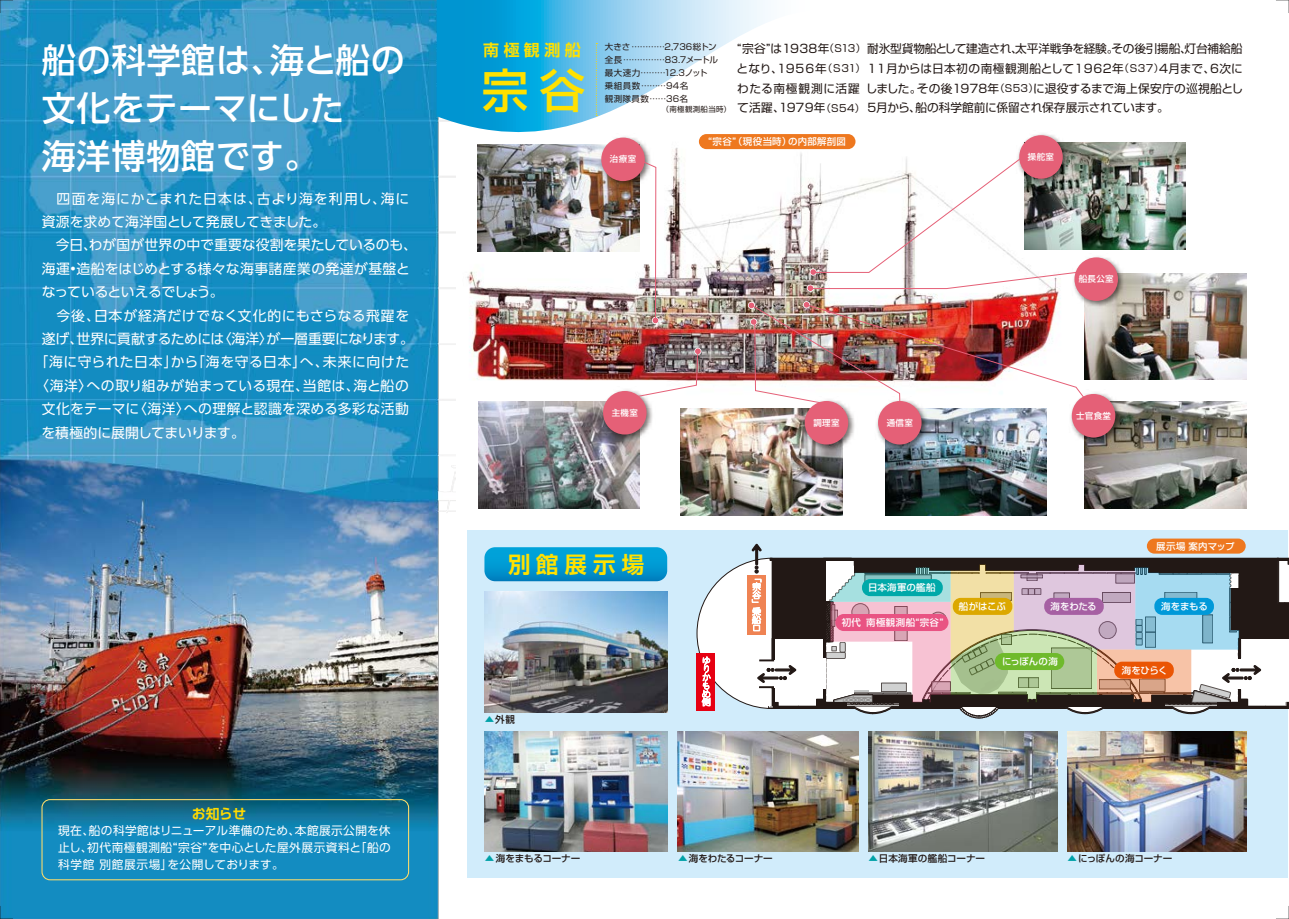
<style>
.page{position:relative;width:1289px;height:919px;background:#fff}
.page>*{position:absolute;margin:0;border:0;box-sizing:border-box;transform-origin:0 0}
.t1{font:500 46.5px "Shin Go Pr 6 N";color:#ffe100}
.t2{font:500 34.05px/47.8px "UD Shin Go Pr 6 N";letter-spacing:.015em;color:#fff}
.t3{font:700 22.5px "Shin Go Pr 6 N De";letter-spacing:.265em;color:#ffe100}
.t4{font:700 15.9px "Shin Go Pr 6 N De";letter-spacing:.275em;color:#ffe100}
.t5{font:13.8px/23.4px "UD Shin Go Pr 6 N";letter-spacing:.01em;color:#fff}
.t6{font:13.8px "UD Shin Go Pr 6 N";letter-spacing:-.03em;color:#fff}
.t7{font:13.8px "UD Shin Go Pr 6 N";letter-spacing:.04em;color:#fff}
.t8{font:13.8px "UD Shin Go Pr 6 N";letter-spacing:.045em;color:#fff}
.t9{font:13.8px "UD Shin Go Pr 6 N";letter-spacing:-.01em;color:#fff}
.t10{font:700 13.8px "UD Shin Go Pr 6 N De";color:#ffd900}
.t11{font:11.7px/19.8px "Shin Go Pr 6 N";color:#221815;text-align:justify}
.t12{font:11.7px/17px "UD Shin Go Pr 6 N";letter-spacing:.045em;color:#fff;text-align:justify}
.t13{font:500 9.6px "Shin Go Pr 6 N";letter-spacing:-.01em;color:#221815}
.t14{font:500 9.45px "Shin Go Pr 6 N";letter-spacing:.015em;color:#fff}
.t15{font:500 9.45px "Shin Go Pr 6 N";letter-spacing:.045em;color:#fff}
.t16{font:500 9.45px "Shin Go Pr 6 N";letter-spacing:.035em;color:#fff}
.t17{font:8.55px/12.9px "Shin Go Pr 6 N";letter-spacing:.02em;color:#221815}
.t18{font:500 8.55px "Shin Go Pr 6 N";letter-spacing:.04em;color:#fff}
.t19{font:7.5px "Shin Go Pr 6 N";letter-spacing:.04em;color:#221815}
.s1{font-size:9.9px}
.s2{color:#00a1a8}
</style>
<div class="page">
<img style="left:467px;top:156px;width:594px;height:270px">
<div style="left:467px;top:530px;width:820px;height:347px;background:#d1ecfb"></div>
<img style="left:0;top:0;width:456px;height:918px">
<div style="left:41px;top:799px;width:368px;height:81px;border:1px solid #fedd6b;border-radius:8px"></div>
<img style="left:1084px;top:401px;width:162px;height:107px">
<img style="left:477px;top:156px;width:158px;height:95px">
<img style="left:479px;top:401px;width:160px;height:107px">
<img style="left:1091px;top:273px;width:154px;height:107px">
<img style="left:1071px;top:142px;width:114px;height:107px">
<img style="left:1018px;top:134px;width:53px;height:21px">
<div style="left:1019px;top:135px;width:43px;height:44px;background:#e56077;border-radius:50%"></div>
<img style="left:1075px;top:256px;width:51px;height:54px">
<div style="left:1074px;top:257px;width:43px;height:44px;background:#e56077;border-radius:50%"></div>
<img style="left:1070px;top:393px;width:54px;height:53px">
<div style="left:1071px;top:394px;width:44px;height:43px;background:#e56077;border-radius:50%"></div>
<img style="left:680px;top:408px;width:162px;height:107px">
<img style="left:885px;top:408px;width:161px;height:107px">
<img style="left:873px;top:407px;width:57px;height:46px">
<div style="left:878px;top:401px;width:43px;height:43px;background:#e56077;border-radius:50%"></div>
<img style="left:800px;top:407px;width:57px;height:46px">
<div style="left:804px;top:401px;width:44px;height:43px;background:#e56077;border-radius:50%"></div>
<img style="left:599px;top:387px;width:56px;height:56px">
<div style="left:603px;top:391px;width:43px;height:43px;background:#e56077;border-radius:50%"></div>
<img style="left:597px;top:156px;width:56px;height:34px">
<div style="left:601px;top:138px;width:44px;height:43px;background:#e56077;border-radius:50%"></div>
<svg style="left:484px;top:547px;width:183px;height:34px;background:#0498d1"></svg>
<svg style="left:436px;top:0;width:420px;height:156px"></svg>
<img style="left:484px;top:591px;width:183px;height:121px">
<img style="left:868px;top:731px;width:189px;height:120px">
<img style="left:678px;top:731px;width:180px;height:120px">
<img style="left:1067px;top:731px;width:179px;height:120px">
<img style="left:484px;top:731px;width:183px;height:120px">
<div style="left:694px;top:347px;width:7px;height:8px;border:2px solid #fff;border-radius:50%"></div>
<div style="left:652px;top:317px;width:7px;height:7px;border:2px solid #fff;border-radius:50%"></div>
<div style="left:806px;top:284px;width:8px;height:8px;border:2px solid #fff;border-radius:50%"></div>
<div style="left:803px;top:301px;width:7px;height:7px;border:2px solid #fff;border-radius:50%"></div>
<svg style="left:807px;top:155px;width:280px;height:136px"></svg>
<img style="left:748px;top:302px;width:343px;height:105px">
<img style="left:635px;top:158px;width:23px;height:165px">
<img style="left:631px;top:348px;width:69px;height:50px">
<svg style="left:596px;top:43px;width:1px;height:73px"></svg>
<div style="left:1146px;top:538px;width:99px;height:15px;background:#ee781f;border-radius:8px"></div>
<svg style="left:696px;top:542px;width:593px;height:176px;background:#adaba8"></svg>
<div style="left:1114px;top:661px;width:59px;height:17px;background:#ea5504;border-radius:8px"></div>
<svg style="left:0;top:905px;width:13px;height:14px"></svg>
<svg style="left:0;top:0;width:13px;height:13px"></svg>
<svg style="left:1276px;top:0;width:13px;height:13px"></svg>
<svg style="left:1276px;top:906px;width:13px;height:13px"></svg>
<h2 class="t2" style="left:42px;top:35px;width:364px">船の科学館は、海と船の文化をテーマにした<br>海洋博物館です。</h2>
<p class="t5" style="left:42px;top:186px;width:369px;text-indent:15px">四面を海にかこまれた日本は、古より海を利用し、海に資源を求めて海洋国として発展してきました。</p>
<p class="t5" style="left:42px;top:233px;width:376px;text-indent:14px">今日、わが国が世界の中で重要な役割を果たしているのも、海運•造船をはじめとする様々な海事諸産業の発達が基盤となっているといえるでしょう。</p>
<p class="t8" style="left:56px;top:304px;width:354px">今後、日本が経済だけでなく文化的にもさらなる飛躍を</p>
<p class="t6" style="left:42px;top:327px;width:373px">遂げ、世界に貢献するためには〈海洋〉が一層重要になります。</p>
<p class="t7" style="left:34px;top:351px;width:376px">「海に守られた日本」から「海を守る日本」へ、未来に向けた</p>
<p class="t5" style="left:35px;top:373px;width:375px">〈海洋〉への取り組みが始まっている現在、当館は、海と船の</p>
<p class="t5" style="left:42px;top:397px;width:368px">文化をテーマに〈海洋〉への理解と認識を深める多彩な活動</p>
<p class="t9" style="left:41px;top:421px;width:205px">を積極的に展開してまいります。</p>
<p class="t10" style="left:192px;top:802px;width:56px">お知らせ</p>
<p class="t12" style="left:58px;top:821px;width:334px">現在、船の科学館はリニューアル準備のため、本館展示公開を休止し、初代南極観測船“宗谷”を中心とした屋外展示資料と「船の科学館 別館展示場」を公開しております。</p>
<h3 class="t4" style="left:483px;top:37px;width:99px">南極観測船</h3>
<p class="t11" style="left:736px;top:38px;width:508px">“宗谷”は1938年<span class="s1">（S13）</span>耐氷型貨物船として建造され、太平洋戦争を経験。その後引揚船、灯台補給船となり、1956年<span class="s1">（S31）</span> 11月からは日本初の南極観測船として1962年<span class="s1">（S37）</span>4月まで、6次にわたる南極観測に活躍しました。その後1978年<span class="s1">（S53）</span>に退役するまで海上保安庁の巡視船として活躍、1979年<span class="s1">（S54）</span> 5月から、船の科学館前に係留され保存展示されています。</p>
<p class="t17" style="left:605px;top:40px;width:123px">大きさ…………2,736総トン　全長……………83.7メートル　最大速力………12.3ノット　乗組員数………94名　<br>観測隊員数……36名</p>
<p class="t19" style="left:662px;top:103px;width:70px">（南極観測船当時）</p>
<h1 class="t1" style="left:482px;top:53px;width:105px">宗 谷</h1>
<p class="t18" style="left:610px;top:152px;width:28px">治療室</p>
<p class="t18" style="left:611px;top:405px;width:28px">主機室</p>
<h3 class="t3" style="left:508px;top:546px;width:138px">別館展示場</h3>
<p class="t13" style="left:485px;top:711px;width:32px"><span class="s2">▲</span>外観</p>
<p class="t14" style="left:708px;top:133px;width:139px">“宗谷”（現役当時）の内部解剖図</p>
<p class="t18" style="left:1027px;top:150px;width:28px">操舵室</p>
<p class="t18" style="left:1078px;top:272px;width:36px">船長公室</p>
<p class="t18" style="left:813px;top:415px;width:28px">調理室</p>
<p class="t18" style="left:886px;top:415px;width:28px">通信室</p>
<p class="t18" style="left:1075px;top:408px;width:37px">士官食堂</p>
<p class="t16" style="left:868px;top:579px;width:69px">日本海軍の艦船</p>
<p class="t15" style="left:841px;top:614px;width:103px">初代 南極観測船“宗谷”</p>
<p class="t14" style="left:958px;top:598px;width:49px">船がはこぶ</p>
<p class="t14" style="left:1050px;top:598px;width:47px">海をわたる</p>
<p class="t14" style="left:1002px;top:653px;width:57px">にっぽんの海</p>
<p class="t14" style="left:1156px;top:538px;width:80px">展示場 案内マップ</p>
<p class="t14" style="left:1161px;top:598px;width:48px">海をまもる</p>
<p class="t14" style="left:1121px;top:662px;width:47px">海をひらく</p>
<p class="t13" style="left:485px;top:850px;width:97px"><span class="s2">▲</span> 海をまもるコーナー</p>
<p class="t13" style="left:1067px;top:850px;width:106px"><span class="s2">▲</span>にっぽんの海コーナー</p>
<p class="t13" style="left:678px;top:850px;width:96px"><span class="s2">▲</span> 海をわたるコーナー</p>
<p class="t13" style="left:868px;top:850px;width:118px"><span class="s2">▲</span>日本海軍の艦船コーナー</p>
</div>
